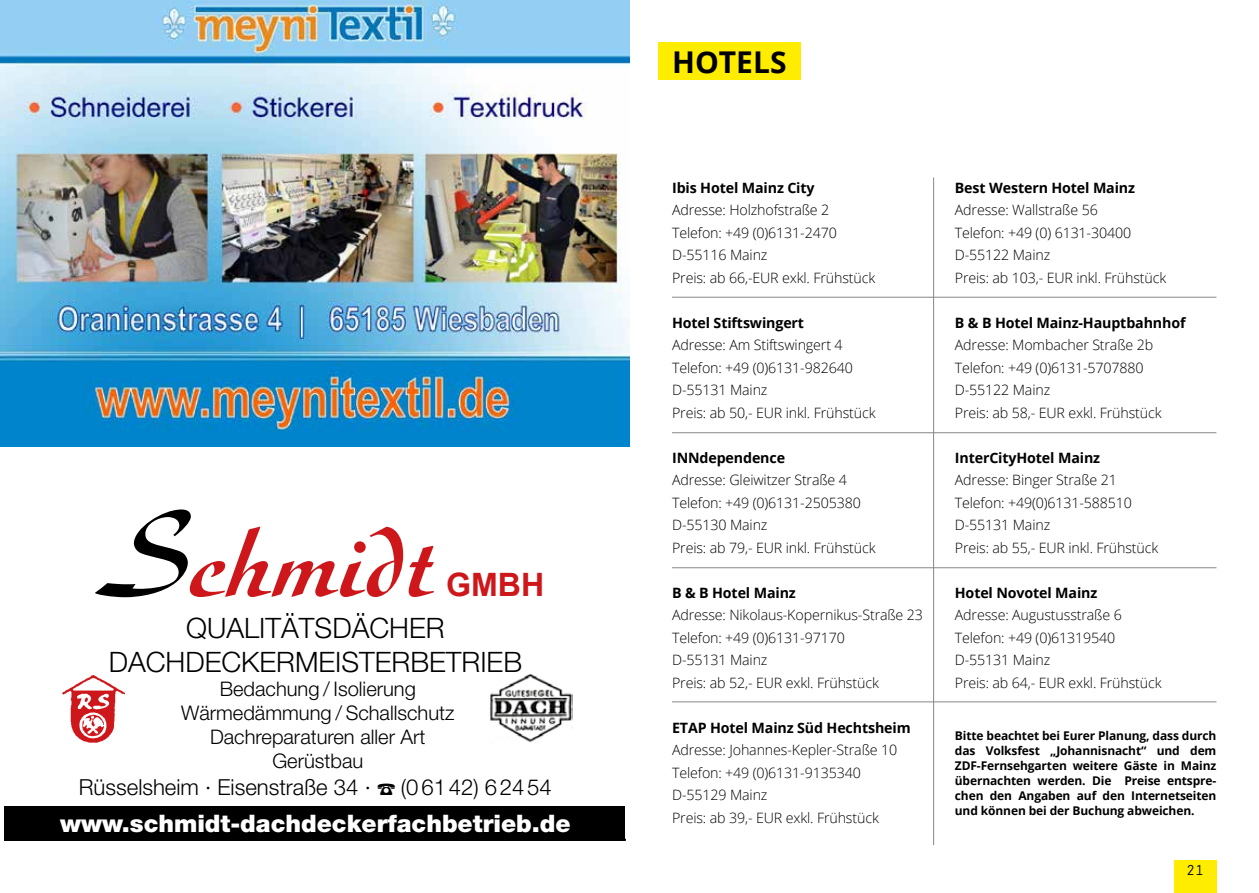
<style>
.page{position:relative;width:1259px;height:893px;background:#fff}
.page>*{position:absolute;margin:0;border:0;box-sizing:border-box;transform-origin:0 0}
.t1{font:700 116.7px "Diskus LT Std";color:#cd171a}
.t2{font:700 32.25px "Arial";color:#cd171a}
.t3{font:700 30px "Open Sans";color:#000}
.t4{font:300 28.2px/33.8px "Helvetica Neue";color:#000;text-align:center}
.t5{font:900 24.15px "Helvetica Neue";color:#fff}
.t6{font:300 22.2px "Helvetica Neue";color:#000}
.t7{font:300 22.2px "Helvetica Neue";letter-spacing:.06em;color:#000}
.t8{font:300 20.1px/24.2px "Helvetica Neue";color:#000;text-align:center}
.t9{font:20.1px "Helvetica Neue Light OV WEVIMA";color:#000}
.t10{font:15px "Orator Std";color:#000}
.t11{font:300 14.25px/22.5px "Open Sans";letter-spacing:-.01em;color:#000}
.t12{font:700 14.25px "Open Sans";letter-spacing:-.01em;color:#000}
.t13{font:700 12px/15px "Open Sans";letter-spacing:-.01em;color:#000;text-align:justify}
.s1{color:#000}
</style>
<div class="page">
<img style="left:0;top:0;width:629px;height:446px">
<div style="left:4px;top:807px;width:621px;height:34px;background:#000"></div>
<img style="left:62px;top:675px;width:62px;height:68px">
<img style="left:490px;top:674px;width:82px;height:69px">
<div style="left:658px;top:43px;width:143px;height:37px;background:#ffed00"></div>
<hr style="left:933px;top:178px;width:1px;height:667px;background:#878787">
<hr style="left:672px;top:297px;width:544px;height:1px;background:#878787">
<hr style="left:672px;top:432px;width:544px;height:1px;background:#878787">
<hr style="left:672px;top:567px;width:544px;height:1px;background:#878787">
<hr style="left:672px;top:702px;width:544px;height:1px;background:#878787">
<div style="left:1174px;top:860px;width:42px;height:33px;background:#ffed00"></div>
<h1 class="t1" style="left:95px;top:490px;width:343px"><span class="s1">S</span>chmidt</h1>
<h2 class="t2" style="left:446px;top:564px;width:100px">GMBH</h2>
<h3 class="t4" style="left:109px;top:610px;width:415px">QUALITÄTSDÄCHER<br>DACHDECKERMEISTERBETRIEB</h3>
<h3 class="t8" style="left:220px;top:676px;width:198px">Bedachung / Isolierung</h3>
<h3 class="t9" style="left:181px;top:700px;width:275px">Wärmedämmung / Schallschutz</h3>
<h3 class="t8" style="left:210px;top:724px;width:217px">Dachreparaturen aller Art<br>Gerüstbau</h3>
<h3 class="t6" style="left:79px;top:773px;width:293px">Rüsselsheim · Eisenstraße 34 ·</h3>
<h3 class="t7" style="left:401px;top:773px;width:152px">(06142) 62454</h3>
<h3 class="t5" style="left:60px;top:809px;width:512px">www.schmidt-dachdeckerfachbetrieb.de</h3>
<h3 class="t3" style="left:672px;top:40px;width:116px">HOTELS</h3>
<p class="t12" style="left:672px;top:177px;width:144px">Ibis Hotel Mainz City</p>
<p class="t11" style="left:672px;top:198px;width:205px">Adresse: Holzhofstraße 2<br>Telefon: +49 (0)6131-2470<br>D-55116 Mainz<br>Preis: ab 66,-EUR exkl. Frühstück</p>
<p class="t12" style="left:672px;top:312px;width:134px">Hotel Stiftswingert</p>
<p class="t11" style="left:672px;top:333px;width:205px">Adresse: Am Stiftswingert 4<br>Telefon: +49 (0)6131-982640<br>D-55131 Mainz<br>Preis: ab 50,- EUR inkl. Frühstück</p>
<p class="t12" style="left:672px;top:447px;width:114px">INNdependence</p>
<p class="t11" style="left:672px;top:468px;width:205px">Adresse: Gleiwitzer Straße 4<br>Telefon: +49 (0)6131-2505380<br>D-55130 Mainz<br>Preis: ab 79,- EUR inkl. Frühstück</p>
<p class="t12" style="left:672px;top:582px;width:125px">B &amp; B Hotel Mainz</p>
<p class="t11" style="left:672px;top:603px;width:252px">Adresse: Nikolaus-Kopernikus-Straße 23<br>Telefon: +49 (0)6131-97170<br>D-55131 Mainz<br>Preis: ab 52,- EUR exkl. Frühstück</p>
<p class="t12" style="left:672px;top:717px;width:240px">ETAP Hotel Mainz Süd Hechtsheim</p>
<p class="t11" style="left:672px;top:738px;width:227px">Adresse: Johannes-Kepler-Straße 10<br>Telefon: +49 (0)6131-9135340<br>D-55129 Mainz<br>Preis: ab 39,- EUR exkl. Frühstück</p>
<p class="t12" style="left:955px;top:177px;width:182px">Best Western Hotel Mainz</p>
<p class="t11" style="left:955px;top:198px;width:213px">Adresse: Wallstraße 56<br>Telefon: +49 (0) 6131-30400<br>D-55122 Mainz<br>Preis: ab 103,- EUR inkl. Frühstück</p>
<p class="t12" style="left:955px;top:312px;width:232px">B &amp; B Hotel Mainz-Hauptbahnhof</p>
<p class="t11" style="left:955px;top:333px;width:208px">Adresse: Mombacher Straße 2b<br>Telefon: +49 (0)6131-5707880<br>D-55122 Mainz<br>Preis: ab 58,- EUR exkl. Frühstück</p>
<p class="t12" style="left:955px;top:447px;width:147px">InterCityHotel Mainz</p>
<p class="t11" style="left:955px;top:468px;width:205px">Adresse: Binger Straße 21<br>Telefon: +49(0)6131-588510<br>D-55131 Mainz<br>Preis: ab 55,- EUR inkl. Frühstück</p>
<p class="t12" style="left:955px;top:582px;width:144px">Hotel Novotel Mainz</p>
<p class="t11" style="left:955px;top:603px;width:208px">Adresse: Augustusstraße 6<br>Telefon: +49 (0)61319540<br>D-55131 Mainz<br>Preis: ab 64,- EUR exkl. Frühstück</p>
<p class="t13" style="left:955px;top:728px;width:263px">Bitte beachtet bei Eurer Planung, dass durch das Volksfest „Johannisnacht“ und dem ZDF-Fernsehgarten weitere Gäste in Mainz übernachten werden. Die Preise entspre&shy;chen den Angaben auf den Internetseiten und können bei der Buchung abweichen.</p>
<p class="t10" style="left:1186px;top:859px;width:19px">21</p>
</div>
